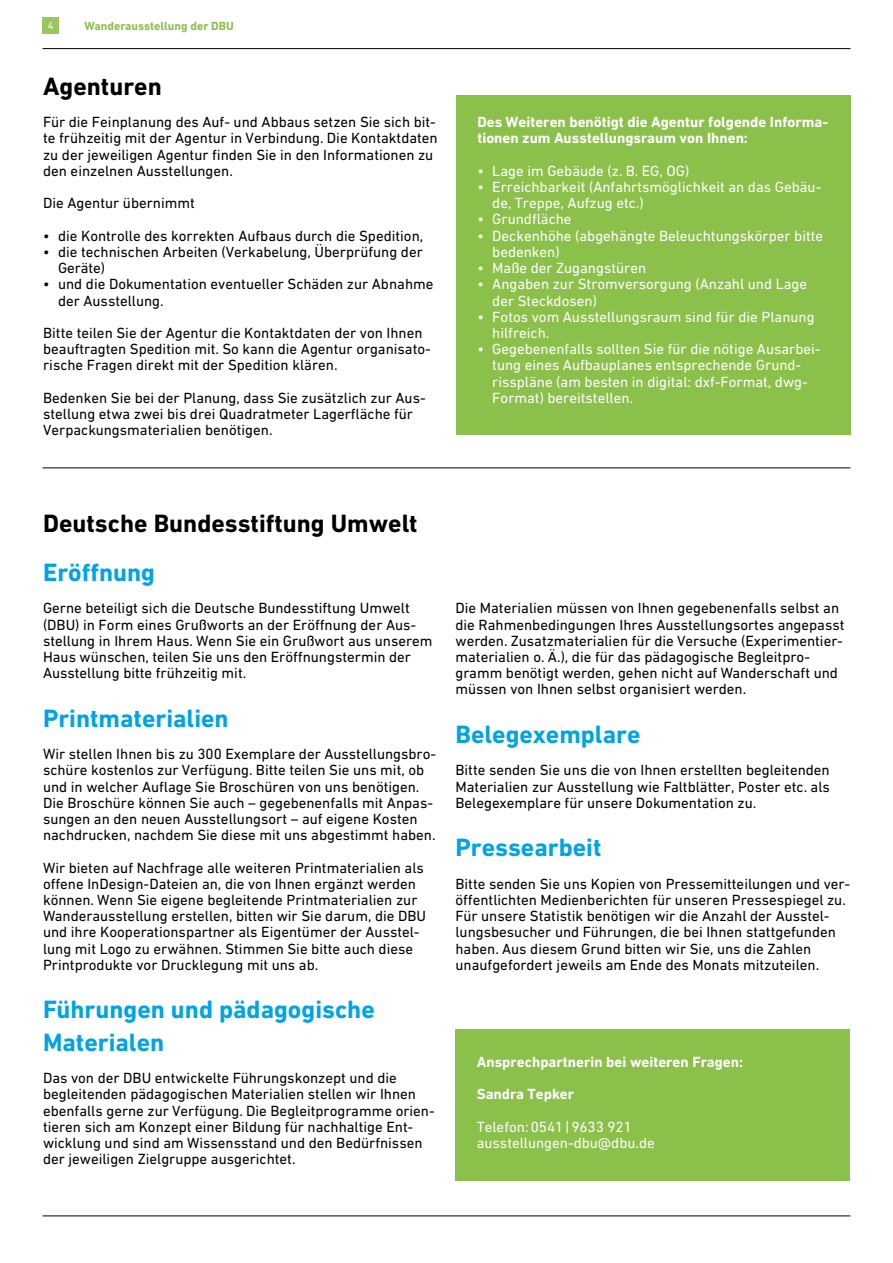
<style>
.page{position:relative;width:893px;height:1263px;background:#fff}
.page>*{position:absolute;margin:0;border:0;box-sizing:border-box;transform-origin:0 0}
.t1{font:700 25.5px/32.4px "DIN Next W1 G";color:#00a4e1}
.t2{font:700 25.5px "DIN Next W1 G";color:#000}
.t3{font:15px/16.2px "DIN Next W1 G";color:#000}
.t4{font:15px/16.2px "DIN Next W1 G";color:#fff}
.t5{font:700 15px/32.4px "DIN Next W1 G";color:#fff}
.t6{font:700 12px "DIN Next W1 G";color:#8bc04b}
.t7{font:10.5px "DIN Next W1 G";color:#fff}
</style>
<div class="page">
<div style="left:455px;top:1029px;width:395px;height:151px;background:#8bc04b"></div>
<div style="left:456px;top:95px;width:395px;height:340px;background:#8bc04b"></div>
<hr style="left:43px;top:467px;width:807px;height:1px;background:#000">
<hr style="left:43px;top:48px;width:807px;height:1px;background:#000">
<hr style="left:43px;top:1215px;width:807px;height:1px;background:#000">
<div style="left:43px;top:17px;width:16px;height:16px;background:#9ac65e"></div>
<p class="t7" style="left:48px;top:19px;width:7px">4</p>
<p class="t6" style="left:85px;top:19px;width:151px">Wanderausstellung der DBU</p>
<h1 class="t2" style="left:43px;top:71px;width:120px">Agenturen</h1>
<p class="t3" style="left:43px;top:114px;width:396px">Für die Feinplanung des Auf- und Abbaus setzen Sie sich bit&shy;te frühzeitig mit der Agentur in Verbindung. Die Kontaktdaten zu der jeweiligen Agentur finden Sie in den Informationen zu den einzelnen Ausstellungen.</p>
<p class="t3" style="left:43px;top:195px;width:153px">Die Agentur übernimmt</p>
<p class="t3" style="left:43px;top:227px;width:382px">• die Kontrolle des korrekten Aufbaus durch die Spedition,</p>
<p class="t3" style="left:58px;top:243px;width:366px;text-indent:-15px">• die technischen Arbeiten (Verkabelung, Überprüfung der<br>Geräte)</p>
<p class="t3" style="left:58px;top:276px;width:377px;text-indent:-15px">• und die Dokumentation eventueller Schäden zur Abnahme der Ausstellung.</p>
<p class="t3" style="left:43px;top:324px;width:389px">Bitte teilen Sie der Agentur die Kontaktdaten der von Ihnen beauftragten Spedition mit. So kann die Agentur organisato&shy;rische Fragen direkt mit der Spedition klären.</p>
<p class="t3" style="left:43px;top:389px;width:384px">Bedenken Sie bei der Planung, dass Sie zusätzlich zur Aus&shy;stellung etwa zwei bis drei Quadratmeter Lagerfläche für<br>Verpackungsmaterialien benötigen.</p>
<p class="t5" style="left:477px;top:114px;width:352px;line-height:16.2px">Des Weiteren benötigt die Agentur folgende Informa&shy;tionen zum Ausstellungsraum von Ihnen:</p>
<p class="t4" style="left:477px;top:162px;width:213px">• Lage im Gebäude (z. B. EG, OG)</p>
<p class="t4" style="left:492px;top:179px;width:331px;text-indent:-15px">• Erreichbarkeit (Anfahrtsmöglichkeit an das Gebäu&shy;de, Treppe, Aufzug etc.)</p>
<p class="t4" style="left:477px;top:211px;width:96px">• Grundfläche</p>
<p class="t4" style="left:492px;top:227px;width:332px;text-indent:-15px">• Deckenhöhe (abgehängte Beleuchtungskörper bitte bedenken)</p>
<p class="t4" style="left:477px;top:260px;width:170px">• Maße der Zugangstüren</p>
<p class="t4" style="left:492px;top:276px;width:316px;text-indent:-15px">• Angaben zur Stromversorgung (Anzahl und Lage der Steckdosen)</p>
<p class="t4" style="left:492px;top:308px;width:324px;text-indent:-15px">• Fotos vom Ausstellungsraum sind für die Planung hilfreich.</p>
<p class="t4" style="left:492px;top:341px;width:330px;text-indent:-15px">• Gegebenenfalls sollten Sie für die nötige Ausarbei&shy;tung eines Aufbauplanes entsprechende Grund&shy;risspläne (am besten in digital: dxf-Format, dwg-Format) bereitstellen.</p>
<h1 class="t2" style="left:43px;top:509px;width:376px">Deutsche Bundesstiftung Umwelt</h1>
<h1 class="t1" style="left:43px;top:556px;width:114px">Eröffnung</h1>
<p class="t3" style="left:43px;top:600px;width:391px">Gerne beteiligt sich die Deutsche Bundesstiftung Umwelt (DBU) in Form eines Grußworts an der Eröffnung der Aus&shy;stellung in Ihrem Haus. Wenn Sie ein Grußwort aus unserem Haus wünschen, teilen Sie uns den Eröffnungstermin der Ausstellung bitte frühzeitig mit.</p>
<h1 class="t1" style="left:43px;top:702px;width:187px">Printmaterialien</h1>
<p class="t3" style="left:43px;top:746px;width:395px">Wir stellen Ihnen bis zu 300 Exemplare der Ausstellungsbro&shy;schüre kostenlos zur Verfügung. Bitte teilen Sie uns mit, ob und in welcher Auflage Sie Broschüren von uns benötigen.<br>Die Broschüre können Sie auch – gegebenenfalls mit Anpas&shy;sungen an den neuen Ausstellungsort – auf eigene Kosten nachdrucken, nachdem Sie diese mit uns abgestimmt haben.</p>
<p class="t3" style="left:43px;top:859px;width:385px">Wir bieten auf Nachfrage alle weiteren Printmaterialien als offene InDesign-Dateien an, die von Ihnen ergänzt werden können. Wenn Sie eigene begleitende Printmaterialien zur Wanderausstellung erstellen, bitten wir Sie darum, die DBU und ihre Kooperationspartner als Eigentümer der Ausstel&shy;lung mit Logo zu erwähnen. Stimmen Sie bitte auch diese Printprodukte vor Drucklegung mit uns ab.</p>
<h1 class="t1" style="left:43px;top:993px;width:333px">Führungen und pädagogische<br>Materialen</h1>
<p class="t3" style="left:43px;top:1070px;width:393px">Das von der DBU entwickelte Führungskonzept und die begleitenden pädagogischen Materialien stellen wir Ihnen ebenfalls gerne zur Verfügung. Die Begleitprogramme orien&shy;tieren sich am Konzept einer Bildung für nachhaltige Ent&shy;wicklung und sind am Wissensstand und den Bedürfnissen der jeweiligen Zielgruppe ausgerichtet.</p>
<p class="t3" style="left:455px;top:600px;width:391px">Die Materialien müssen von Ihnen gegebenenfalls selbst an die Rahmenbedingungen Ihres Ausstellungsortes angepasst werden. Zusatzmaterialien für die Versuche (Experimentier&shy;materialien o. Ä.), die für das pädagogische Begleitpro&shy;gramm benötigt werden, gehen nicht auf Wanderschaft und müssen von Ihnen selbst organisiert werden.</p>
<h1 class="t1" style="left:455px;top:718px;width:186px">Belegexemplare</h1>
<p class="t3" style="left:455px;top:762px;width:376px;text-align:justify">Bitte senden Sie uns die von Ihnen erstellten begleitenden Materialien zur Ausstellung wie Faltblätter, Poster etc. als Belegexemplare für unsere Dokumentation zu.</p>
<h1 class="t1" style="left:455px;top:831px;width:147px">Pressearbeit</h1>
<p class="t3" style="left:455px;top:875px;width:396px">Bitte senden Sie uns Kopien von Pressemitteilungen und ver&shy;öffentlichten Medienberichten für unseren Pressespiegel zu.<br>Für unsere Statistik benötigen wir die Anzahl der Ausstel&shy;lungsbesucher und Führungen, die bei Ihnen stattgefunden haben. Aus diesem Grund bitten wir Sie, uns die Zahlen unaufgefordert jeweils am Ende des Monats mitzuteilen.</p>
<p class="t5" style="left:477px;top:1046px;width:268px">Ansprechpartnerin bei weiteren Fragen:<br>Sandra Tepker</p>
<p class="t4" style="left:477px;top:1118px;width:180px">Telefon: 0541|9633 921 ausstellungen-dbu@dbu.de</p>
</div>
